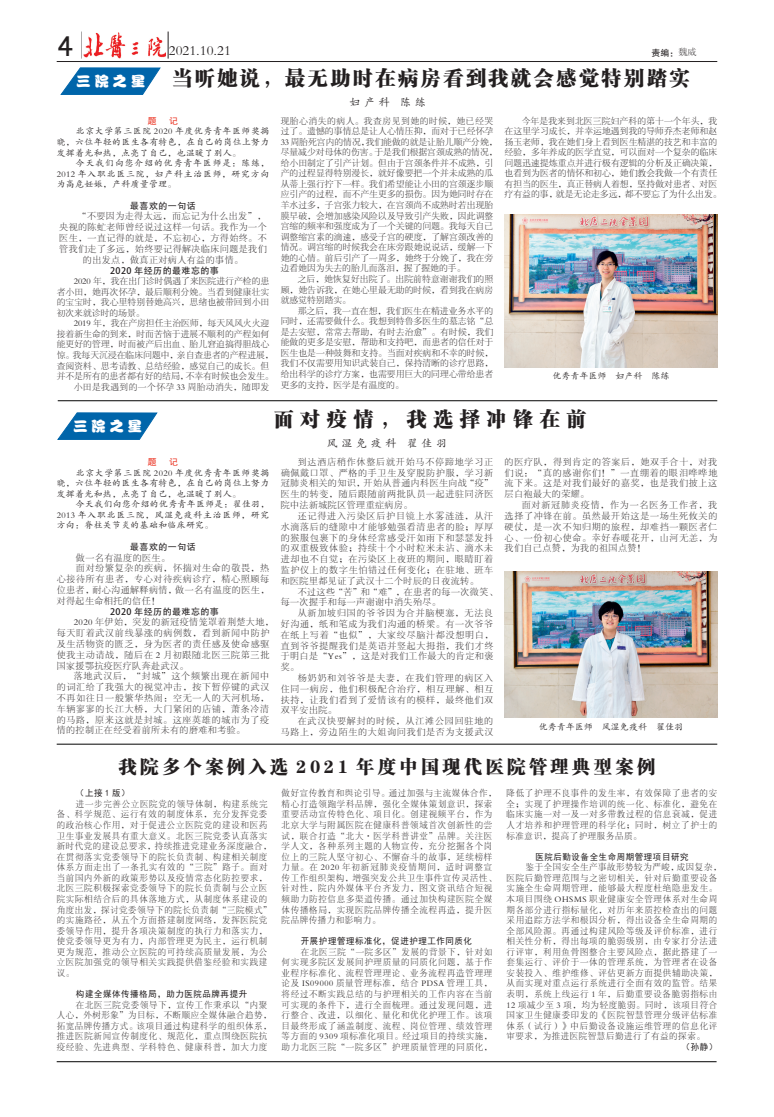
<style>
.page{position:relative;width:774px;height:1117px;background:#fff}
.page>*{position:absolute;margin:0;border:0;box-sizing:border-box;transform-origin:0 0}
.t1{font:30px "Shruti";color:#231f20}
.t2{font:20px "FZCSJW GB1 0";letter-spacing:.13em;color:#231f20}
.t3{font:20px "FZCSJW GB1 0";letter-spacing:.33em;color:#231f20}
.t4{font:18px "FZCSK GBK1 0";letter-spacing:.2em;color:#231f20}
.t5{font:14px "FZSYJW GB1 0";color:#231f20}
.t6{font:14px "FZPWJW GB1 0";letter-spacing:.3em;color:#fff}
.t7{font:11px "FZKTK GBK1 0";letter-spacing:.33em;color:#231f20}
.t8{font:9px/10.8px "FZSYK GBK1 0";letter-spacing:.08em;color:#231f20;text-align:justify}
.t9{font:9px/10.8px "FZSYK GBK1 0";letter-spacing:.05em;color:#231f20}
.t10{font:9px "Adobe Heiti Std";letter-spacing:.05em;color:#231f20}
.t11{font:9px "Kai Ti";color:#231f20}
.t12{font:9px "FZHTK GBK1 0";letter-spacing:.05em;color:#231f20}
.t13{font:9px "FZHTK GBK1 0";color:#eb3524}
.t14{font:8.8px/10.6px "FZSYK GBK1 0";letter-spacing:.09em;color:#231f20;scale:.96 1}
.t15{font:8.8px/10.6px "FZSYK GBK1 0";letter-spacing:.07em;color:#231f20;text-align:justify;scale:.96 1}
.t16{font:8.8px/10.6px "FZSYK GBK1 0";letter-spacing:.01em;color:#231f20}
.t17{font:8.8px/10.6px "FZSYK GBK1 0";letter-spacing:.07em;color:#231f20;text-align:justify}
.t18{font:8.8px/10.6px "FZKTK GBK1 0";letter-spacing:.055em;color:#231f20;text-align:justify}
.t19{font:8.8px/10.6px "FZSYK GBK1 0";letter-spacing:.005em;color:#231f20}
.t20{font:8.8px/10.6px "FZSYK GBK1 0";color:#231f20}
.t21{font:8.8px "Sim Hei";letter-spacing:.07em;color:#231f20;scale:.96 1}
.t22{font:8.8px "FZSYK GBK1 0";letter-spacing:.045em;color:#231f20}
.s1{font-family:"FZSYJW GB1 0"}
</style>
<div class="page">
<hr style="left:57px;top:61px;width:660px;height:1px;background:#231f20">
<svg style="left:168px;top:32px;width:1px;height:27px"></svg>
<img style="left:83px;top:32px;width:83px;height:27px">
<hr style="left:57px;top:1061px;width:659px;height:1px;background:#030303">
<svg style="left:61px;top:67px;width:99px;height:28px"></svg>
<svg style="left:57px;top:412px;width:100px;height:28px"></svg>
<img style="left:505px;top:215px;width:212px;height:153px">
<img style="left:505px;top:572px;width:212px;height:145px">
<hr style="left:57px;top:744px;width:660px;height:1px;background:#030303">
<hr style="left:58px;top:401px;width:659px;height:1px;background:#030303">
<p class="t1" style="left:57px;top:28px;width:19px">4</p>
<p class="t5" style="left:169px;top:43px;width:63px">2021.10.21</p>
<p class="t12" style="left:651px;top:47px;width:46px">责编：<span class="s1">魏威</span></p>
<p class="t6" style="left:77px;top:74px;width:70px">三院之星</p>
<p class="t13" style="left:148px;top:116px;width:10px">题</p>
<p class="t13" style="left:169px;top:116px;width:10px">记</p>
<p class="t18" style="left:57px;top:126px;width:214px;text-indent:19px">北京大学第三医院 2020 年度优秀青年医师奖揭晓，六位年轻的医生各有特色，在自己的岗位上努力发挥着光和热，点亮了自己，也温暖了别人。</p>
<p class="t18" style="left:57px;top:158px;width:214px;text-indent:19px">今天我们向您介绍的优秀青年医师是：陈练，2012 年入职北医三院，妇产科主治医师，研究方向为高危妊娠，产科质量管理。</p>
<p class="t12" style="left:130px;top:201px;width:67px">最喜欢的一句话</p>
<p class="t9" style="left:78px;top:211px;width:190px">“不要因为走得太远，而忘记为什么出发”，</p>
<p class="t9" style="left:59px;top:222px;width:209px">央视的陈虻老师曾经说过这样一句话。我作为一个</p>
<p class="t9" style="left:59px;top:233px;width:209px">医生，一直记得的就是，不忘初心，方得始终。不</p>
<p class="t9" style="left:59px;top:244px;width:209px">管我们走了多远，始终要记得解决临床问题是我们</p>
<p class="t9" style="left:83px;top:254px;width:162px">的出发点，做真正对病人有益的事情。</p>
<p class="t10" style="left:110px;top:265px;width:110px">2020 年经历的最难忘的事</p>
<p class="t17" style="left:57px;top:276px;width:214px;text-indent:17px">2020 年，我在出门诊时偶遇了来医院进行产检的患者小田，她再次怀孕，最后顺利分娩。当看到健康壮实的宝宝时，我心里特别替她高兴，思绪也被带回到小田初次来就诊时的场景。</p>
<p class="t20" style="left:57px;top:318px;width:218px;text-indent:17px">2019 年，我在产房担任主治医师，每天风风火火迎接着新生命的到来，时而苦恼于进展不顺利的产程如何能更好的管理，时而被产后出血、胎儿窘迫搞得胆战心惊。我每天沉浸在临床问题中，亲自查患者的产程进展，查阅资料、思考请教、总结经验，感觉自己的成长。但并不是所有的患者都有好的结局，不幸有时候也会发生。</p>
<p class="t22" style="left:74px;top:382px;width:197px">小田是我遇到的一个怀孕 33 周胎动消失，随即发</p>
<p class="t2" style="left:172px;top:67px;width:519px">当听她说，最无助时在病房看到我就会感觉特别踏实</p>
<p class="t7" style="left:350px;top:97px;width:78px">妇产科 陈练</p>
<p class="t19" style="left:505px;top:115px;width:218px;text-indent:17px">今年是我来到北医三院妇产科的第十一个年头，我在这里学习成长，并幸运地遇到我的导师乔杰老师和赵扬玉老师，我在她们身上看到医生精湛的技艺和丰富的经验，多年养成的医学直觉，可以面对一个复杂的临床问题迅速提炼重点并进行极有逻辑的分析及正确决策，也看到为医者的情怀和初心，她们教会我做一个有责任有担当的医生，真正替病人着想，坚持做对患者、对医疗有益的事，就是无论走多远，都不要忘了为什么出发。</p>
<p class="t16" style="left:281px;top:115px;width:218px">现胎心消失的病人。我查房见到她的时候，她已经哭过了。遗憾的事情总是让人心情压抑，而对于已经怀孕<br>33周胎死宫内的情况，我们能做的就是让胎儿顺产分娩，尽量减少对母体的伤害。于是我们根据宫颈成熟的情况，给小田制定了引产计划。但由于宫颈条件并不成熟，引产的过程显得特别漫长，就好像要把一个并未成熟的瓜从蒂上强行拧下一样。我们希望能让小田的宫颈逐步顺应引产的过程，而不产生更多的损伤。因为她同时存在羊水过多，子宫张力较大，在宫颈尚不成熟时若出现胎膜早破，会增加感染风险以及导致引产失败，因此调整宫缩的频率和强度成为了一个关键的问题。我每天自己调整缩宫素的滴速，感受子宫的硬度，了解宫颈改善的情况。调宫缩的时候我会在床旁跟她说说话，缓解一下她的心情。前后引产了一周多，她终于分娩了，我在旁边看她因为失去的胎儿而落泪，握了握她的手。</p>
<p class="t17" style="left:281px;top:274px;width:214px;text-indent:17px">之后，她恢复好出院了。出院前特意谢谢我们的照顾，她告诉我，在她心里最无助的时候，看到我在病房就感觉特别踏实。</p>
<p class="t17" style="left:281px;top:306px;width:214px;text-indent:17px">那之后，我一直在想，我们医生在精进业务水平的同时，还需要做什么。我想到特鲁多医生的墓志铭“总是去安慰，常常去帮助，有时去治愈”。有时候，我们能做的更多是安慰，帮助和支持吧，而患者的信任对于医生也是一种鼓舞和支持。当面对疾病和不幸的时候，我们不仅需要用知识武装自己，保持清晰的诊疗思路，给出科学的诊疗方案，也需要用巨大的同理心带给患者更多的支持，医学是有温度的。</p>
<p class="t11" style="left:552px;top:371px;width:118px">优秀青年医师 妇产科 陈练</p>
<p class="t6" style="left:73px;top:419px;width:70px">三院之星</p>
<p class="t3" style="left:274px;top:407px;width:314px">面对疫情，我选择冲锋在前</p>
<p class="t7" style="left:327px;top:437px;width:122px">风湿免疫科 翟佳羽</p>
<p class="t13" style="left:148px;top:457px;width:10px">题</p>
<p class="t13" style="left:169px;top:457px;width:10px">记</p>
<p class="t18" style="left:57px;top:467px;width:214px;text-indent:19px">北京大学第三医院 2020 年度优秀青年医师奖揭晓，六位年轻的医生各有特色，在自己的岗位上努力发挥着光和热，点亮了自己，也温暖了别人。</p>
<p class="t18" style="left:57px;top:499px;width:214px;text-indent:19px">今天我们向您介绍的优秀青年医师是：翟佳羽，2013 年入职北医三院，风湿免疫科主治医师，研究方向：脊柱关节炎的基础和临床研究。</p>
<p class="t12" style="left:130px;top:542px;width:67px">最喜欢的一句话</p>
<p class="t9" style="left:76px;top:552px;width:96px">做一名有温度的医生。</p>
<p class="t8" style="left:57px;top:563px;width:214px;text-indent:19px">面对纷繁复杂的疾病，怀揣对生命的敬畏，热心接待所有患者，专心对待疾病诊疗，精心照顾每位患者，耐心沟通解释病情，做一名有温度的医生，对得起生命相托的信任！</p>
<p class="t10" style="left:110px;top:606px;width:110px">2020 年经历的最难忘的事</p>
<p class="t8" style="left:57px;top:617px;width:219px;text-align:left;text-indent:17px">2020 年伊始，突发的新冠疫情笼罩着荆楚大地，每天盯着武汉前线暴涨的病例数，看到新闻中防护及生活物资的匮乏，身为医者的责任感及使命感驱使我主动请战，随后在 2 月初跟随北医三院第三批国家援鄂抗疫医疗队奔赴武汉。</p>
<p class="t8" style="left:57px;top:671px;width:214px;text-indent:17px">落地武汉后，“封城”这个频繁出现在新闻中的词汇给了我强大的视觉冲击，按下暂停键的武汉不再如往日一般繁华热闹：空无一人的天河机场，车辆寥寥的长江大桥，大门紧闭的店铺，萧条冷清的马路，原来这就是封城。这座英雄的城市为了疫情的控制正在经受着前所未有的磨难和考验。</p>
<p class="t8" style="left:281px;top:457px;width:214px;text-indent:17px">到达酒店稍作休整后就开始马不停蹄地学习正确佩戴口罩、严格的手卫生及穿脱防护服，学习新冠肺炎相关的知识，开始从普通内科医生向战“疫”医生的转变，随后跟随前两批队员一起进驻同济医院中法新城院区管理重症病房。</p>
<p class="t8" style="left:281px;top:511px;width:214px;text-indent:17px">还记得进入污染区后护目镜上水雾涟涟，从汗水滴落后的缝隙中才能够勉强看清患者的脸；厚厚的猴服包裹下的身体经常感受汗如雨下和瑟瑟发抖的双重极致体验；持续十个小时粒米未沾、滴水未进却也不自觉；在污染区上夜班的期间，眼睛盯着监护仪上的数字生怕错过任何变化；在驻地、班车和医院里都见证了武汉十二个时辰的日夜流转。</p>
<p class="t9" style="left:281px;top:586px;width:219px;text-indent:17px">不过这些“苦”和“难”，在患者的每一次微笑、每一次握手和每一声谢谢中消失殆尽。</p>
<p class="t8" style="left:281px;top:608px;width:214px;text-indent:17px">从新加坡归国的爷爷因为合并脑梗塞，无法良好沟通，纸和笔成为我们沟通的桥梁。有一次爷爷在纸上写着“也似”，大家绞尽脑汁都没想明白，直到爷爷提醒我们是英语并竖起大拇指，我们才终于明白是“Yes”，这是对我们工作最大的肯定和褒奖。</p>
<p class="t8" style="left:281px;top:673px;width:214px;text-indent:17px">杨奶奶和刘爷爷是夫妻，在我们管理的病区入住同一病房，他们积极配合治疗，相互理解、相互扶持，让我们看到了爱情该有的模样，最终他们双双平安出院。</p>
<p class="t8" style="left:281px;top:716px;width:214px;text-align:right">在武汉快要解封的时候，从江滩公园回驻地的<br>马路上，旁边陌生的大姐询问我们是否为支援武汉</p>
<p class="t8" style="left:505px;top:457px;width:214px">的医疗队，得到肯定的答案后，她双手合十，对我们说：“真的感谢你们！”一直绷着的眼泪哗哗地流下来。这是对我们最好的嘉奖，也是我们披上这层白袍最大的荣耀。</p>
<p class="t8" style="left:505px;top:500px;width:214px;text-indent:17px">面对新冠肺炎疫情，作为一名医务工作者，我选择了冲锋在前。虽然最开始这是一场生死攸关的硬仗，是一次不知归期的旅程，却难挡一颗医者仁心、一份初心使命。幸好春暖花开，山河无恙，为我们自己点赞，为我的祖国点赞！</p>
<p class="t11" style="left:539px;top:722px;width:145px">优秀青年医师 风湿免疫科 翟佳羽</p>
<p class="t4" style="left:119px;top:756px;width:538px">我院多个案例入选 2021 年度中国现代医院管理典型案例</p>
<p class="t21" style="left:76px;top:789px;width:57px">（上接 1 版）</p>
<p class="t14" style="left:57px;top:799px;width:225px;text-indent:19px">进一步完善公立医院党的领导体制，构建系统完备、科学规范、运行有效的制度体系，充分发挥党委的政治核心作用，对于促进公立医院党的建设和医药卫生事业发展具有重大意义。北医三院党委认真落实新时代党的建设总要求，持续推进党建业务深度融合，在贯彻落实党委领导下的院长负责制、构建相关制度体系方面走出了一条扎实有效的“三院”路子。面对当前国内外新的政策形势以及疫情常态化防控要求，北医三院积极探索党委领导下的院长负责制与公立医院实际相结合后的具体落地方式，从制度体系建设的角度出发，探讨党委领导下的院长负责制“三院模式”的实施路径，从五个方面搭建制度网络，发挥医院党委领导作用，提升各项决策制度的执行力和落实力，使党委领导更为有力，内部管理更为民主，运行机制更为规范，推动公立医院的可持续高质量发展，为公立医院加强党的领导相关实践提供借鉴经验和实践建议。</p>
<p class="t21" style="left:76px;top:989px;width:180px">构建全媒体传播格局，助力医院品牌再提升</p>
<p class="t15" style="left:57px;top:999px;width:225px;text-align:left;text-indent:19px">在北医三院党委领导下，宣传工作秉承以“内聚人心，外树形象”为目标，不断顺应全媒体融合趋势，拓宽品牌传播方式。该项目通过构建科学的组织体系，推进医院新闻宣传制度化、规范化，重点围绕医院抗疫经验、先进典型、学科特色、健康科普，加大力度</p>
<p class="t14" style="left:282px;top:788px;width:225px">做好宣传教育和舆论引导。通过加强与主流媒体合作，精心打造领跑学科品牌，强化全媒体策划意识，探索重要活动宣传特色化、项目化。创建视频平台，作为北京大学与附属医院在健康科普领域首次创新性的尝试，联合打造“北大·医学科普讲堂”品牌。关注医学人文，各种系列主题的人物宣传，充分挖掘各个岗位上的三院人坚守初心、不懈奋斗的故事，延续榜样力量。在 2020 年初新冠肺炎疫情期间，适时调整宣传工作组织架构，增强突发公共卫生事件宣传灵活性、针对性，院内外媒体平台齐发力，图文资讯结合短视频助力防控信息多渠道传播。通过加快构建医院全媒体传播格局，实现医院品牌传播全流程再造，提升医院品牌传播力和影响力。</p>
<p class="t21" style="left:301px;top:937px;width:180px">开展护理管理标准化，促进护理工作同质化</p>
<p class="t15" style="left:282px;top:947px;width:221px;text-indent:19px">在北医三院“一院多区”发展的背景下，针对如何实现多院区发展间护理质量的同质化问题，基于作业程序标准化、流程管理理论、业务流程再造管理理论及 IS09000 质量管理标准，结合 PDSA 管理工具，将经过不断实践总结的与护理相关的工作内容在当前可实现的条件下，进行全面梳理。通过发现问题，进行整合、改进，以细化、量化和优化护理工作。该项目最终形成了涵盖制度、流程、岗位管理、绩效管理等方面的 9309 项标准化项目。经过项目的持续实施，助力北医三院“一院多区”护理质量管理的同质化，</p>
<p class="t15" style="left:506px;top:788px;width:221px">降低了护理不良事件的发生率，有效保障了患者的安全；实现了护理操作培训的统一化、标准化，避免在临床实施一对一及一对多带教过程的信息衰减，促进人才培养和护理管理的科学化；同时，树立了护士的标准意识，提高了护理服务品质。</p>
<p class="t21" style="left:535px;top:852px;width:161px">医院后勤设备全生命周期管理项目研究</p>
<p class="t14" style="left:506px;top:862px;width:225px;text-indent:19px">鉴于全国安全生产事故形势较为严峻，成因复杂，医院后勤管理范围与之密切相关，针对后勤重要设备实施全生命周期管理，能够最大程度杜绝隐患发生。本项目围绕 OHSMS 职业健康安全管理体系对生命周期各部分进行指标量化，对历年来质控检查出的问题采用追踪方法学和根因分析，得出设备全生命周期的全部风险源。再通过构建风险等级及评价标准，进行相关性分析，得出每项的脆弱级别，由专家打分法进行评审，利用鱼骨图整合主要风险点，据此搭建了一套集运行、评价于一体的管理系统，为管理者在设备安装投入、维护维修、评估更新方面提供辅助决策，从而实现对重点运行系统进行全面有效的监管。结果表明，系统上线运行 1 年，后勤重要设备脆弱指标由<br>12 项减少至 3 项，均为轻度脆弱。同时，该项目符合国家卫生健康委印发的《医院智慧管理分级评估标准体系（试行）》中后勤设备设施运维管理的信息化评审要求，为推进医院智慧后勤进行了有益的探索。</p>
<p class="t21" style="left:682px;top:1042px;width:39px">（孙静）</p>
</div>
